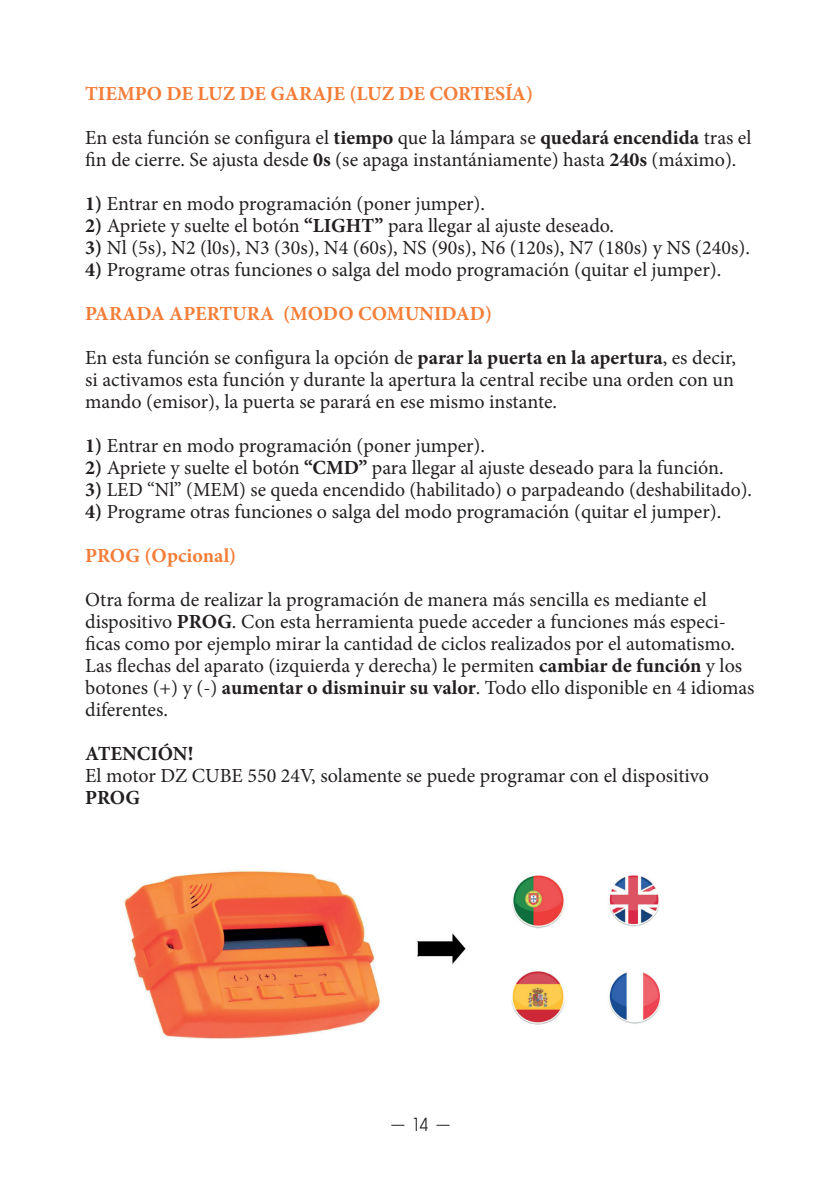
<style>
.page{position:relative;width:840px;height:1191px;background:#fff}
.page>*{position:absolute;margin:0;border:0;box-sizing:border-box;transform-origin:0 0}
.t1{font:20px/22px "Minion Pro";color:#231f20}
.t2{font:700 20px "Minion Pro";color:#f47d38}
.t3{font:700 20px "Minion Pro";letter-spacing:-.01em;color:#231f20}
.t4{font:18px "Atilla Condensed Normal";color:#231f20}
.s1{font-weight:700}
</style>
<div class="page">
<svg style="left:391px;top:1124px;width:13px;height:1px"></svg>
<svg style="left:436px;top:1124px;width:13px;height:1px"></svg>
<img style="left:124px;top:870px;width:537px;height:169px">
<p class="t2" style="left:85px;top:79px;width:449px">TIEMPO DE LUZ DE GARAJE (LUZ DE CORTESÍA)</p>
<p class="t1" style="left:85px;top:126px;width:667px">En esta función se configura el <span class="s1">tiempo</span> que la lámpara se <span class="s1">quedará encendida</span> tras el fin de cierre. Se ajusta desde <span class="s1">0s</span> (se apaga instantániamente) hasta <span class="s1">240s</span> (máximo).</p>
<p class="t1" style="left:85px;top:192px;width:401px"><span class="s1">1)</span> Entrar en modo programación (poner jumper).</p>
<p class="t1" style="left:85px;top:214px;width:530px"><span class="s1">2)</span> Apriete y suelte el botón <span class="s1">“LIGHT”</span> para llegar al ajuste deseado.</p>
<p class="t1" style="left:85px;top:236px;width:666px"><span class="s1">3)</span> Nl (5s), N2 (l0s), N3 (30s), N4 (60s), NS (90s), N6 (120s), N7 (180s) y NS (240s).</p>
<p class="t1" style="left:85px;top:258px;width:637px"><span class="s1">4)</span> Programe otras funciones o salga del modo programación (quitar el jumper).</p>
<p class="t2" style="left:85px;top:299px;width:408px">PARADA APERTURA (MODO COMUNIDAD)</p>
<p class="t1" style="left:85px;top:346px;width:652px;text-align:justify">En esta función se configura la opción de <span class="s1">parar la puerta en la apertura</span>, es decir, si activamos esta función y durante la apertura la central recibe una orden con un mando (emisor), la puerta se parará en ese mismo instante.</p>
<p class="t1" style="left:85px;top:434px;width:401px"><span class="s1">1)</span> Entrar en modo programación (poner jumper).</p>
<p class="t1" style="left:85px;top:456px;width:639px"><span class="s1">2)</span> Apriete y suelte el botón <span class="s1">“CMD”</span> para llegar al ajuste deseado para la función.</p>
<p class="t1" style="left:85px;top:478px;width:668px"><span class="s1">3)</span> LED “Nl” (MEM) se queda encendido (habilitado) o parpadeando (deshabilitado).</p>
<p class="t1" style="left:85px;top:500px;width:637px"><span class="s1">4)</span> Programe otras funciones o salga del modo programación (quitar el jumper).</p>
<p class="t2" style="left:85px;top:541px;width:153px">PROG (Opcional)</p>
<p class="t1" style="left:85px;top:588px;width:670px">Otra forma de realizar la programación de manera más sencilla es mediante el dispositivo <span class="s1">PROG</span>. Con esta herramienta puede acceder a funciones más especi&shy;ficas como por ejemplo mirar la cantidad de ciclos realizados por el automatismo.<br>Las flechas del aparato (izquierda y derecha) le permiten <span class="s1">cambiar de función</span> y los botones (+) y (-) <span class="s1">aumentar o disminuir su valor</span>. Todo ello disponible en 4 idiomas diferentes.</p>
<p class="t3" style="left:85px;top:739px;width:110px">ATENCIÓN!</p>
<p class="t1" style="left:85px;top:764px;width:625px">El motor DZ CUBE 550 24V, solamente se puede programar con el dispositivo<br><span class="s1">PROG</span></p>
<p class="t4" style="left:411px;top:1112px;width:18px">14</p>
</div>
